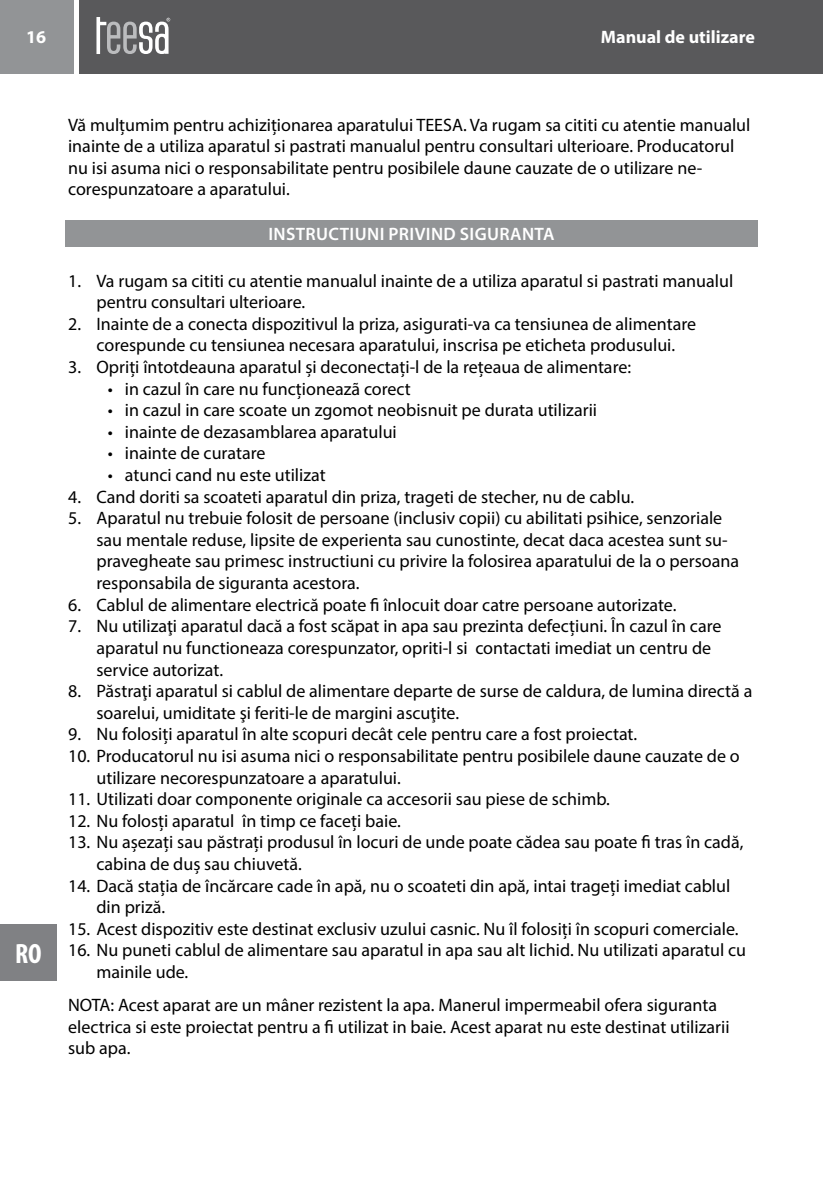
<style>
.page{position:relative;width:823px;height:1191px;background:#fff}
.page>*{position:absolute;margin:0;border:0;box-sizing:border-box;transform-origin:0 0}
.t1{font:700 condensed 28px "Myriad Pro";color:#fff}
.t2{font:18px/21.6px "Myriad Pro";color:#000}
.t3{font:600 18px "Myriad Pro";letter-spacing:.02em;color:#fff}
.t4{font:700 18px "Myriad Pro";color:#fff}
</style>
<div class="page">
<div style="left:0;top:924px;width:57px;height:57px;background:#808184"></div>
<div style="left:0;top:0;width:74px;height:74px;background:#929496"></div>
<div style="left:79px;top:0;width:743px;height:74px;background:#59595b"></div>
<svg style="left:96px;top:17px;width:74px;height:37px"></svg>
<div style="left:65px;top:220px;width:692px;height:26px;background:#929496"></div>
<p class="t4" style="left:26px;top:25px;width:21px">16</p>
<p class="t4" style="left:600px;top:25px;width:155px">Manual de utilizare</p>
<h1 class="t1" style="left:15px;top:936px;width:28px">RO</h1>
<p class="t2" style="left:68px;top:113px;width:683px">Vă mulțumim pentru achiziționarea aparatului TEESA. Va rugam sa cititi cu atentie manualul inainte de a utiliza aparatul si pastrati manualul pentru consultari ulterioare. Producatorul nu isi asuma nici o responsabilitate pentru posibilele daune cauzate de o utilizare ne&shy;corespunzatoare a aparatului.</p>
<p class="t3" style="left:268px;top:222px;width:287px">INSTRUCTIUNI PRIVIND SIGURANTA</p>
<p class="t2" style="left:96px;top:269px;width:638px;text-indent:-28px">1. Va rugam sa cititi cu atentie manualul inainte de a utiliza aparatul si pastrati manualul pentru consultari ulterioare.</p>
<p class="t2" style="left:68px;top:313px;width:629px;text-align:center">2. Inainte de a conecta dispozitivul la priza, asigurati-va ca tensiunea de alimentare corespunde cu tensiunea necesara aparatului, inscrisa pe eticheta produsului.</p>
<p class="t2" style="left:68px;top:356px;width:564px">3. Opriți întotdeauna aparatul și deconectați-l de la rețeaua de alimentare:</p>
<p class="t2" style="left:108px;top:377px;width:304px">• in cazul în care nu funcționeazã corect</p>
<p class="t2" style="left:108px;top:399px;width:490px">• in cazul in care scoate un zgomot neobisnuit pe durata utilizarii</p>
<p class="t2" style="left:108px;top:421px;width:290px">• inainte de dezasamblarea aparatului</p>
<p class="t2" style="left:108px;top:442px;width:159px">• inainte de curatare</p>
<p class="t2" style="left:108px;top:464px;width:219px">• atunci cand nu este utilizat</p>
<p class="t2" style="left:68px;top:485px;width:567px">4. Cand doriti sa scoateti aparatul din priza, trageti de stecher, nu de cablu.</p>
<p class="t2" style="left:96px;top:507px;width:643px;text-indent:-28px">5. Aparatul nu trebuie folosit de persoane (inclusiv copii) cu abilitati psihice, senzoriale sau mentale reduse, lipsite de experienta sau cunostinte, decat daca acestea sunt su&shy;pravegheate sau primesc instructiuni cu privire la folosirea aparatului de la o persoana responsabila de siguranta acestora.</p>
<p class="t2" style="left:68px;top:593px;width:609px">6. Cablul de alimentare electrică poate fi înlocuit doar catre persoane autorizate.</p>
<p class="t2" style="left:96px;top:615px;width:626px;text-indent:-28px">7. Nu utilizaţi aparatul dacă a fost scăpat in apa sau prezinta defecțiuni. În cazul în care aparatul nu functioneaza corespunzator, opriti-l si contactati imediat un centru de service autorizat.</p>
<p class="t2" style="left:96px;top:680px;width:657px;text-indent:-28px">8. Păstraţi aparatul si cablul de alimentare departe de surse de caldura, de lumina directă a soarelui, umiditate şi feriti-le de margini ascuţite.</p>
<p class="t2" style="left:68px;top:723px;width:570px">9. Nu folosiți aparatul în alte scopuri decât cele pentru care a fost proiectat.</p>
<p class="t2" style="left:96px;top:745px;width:644px;text-indent:-28px">10. Producatorul nu isi asuma nici o responsabilitate pentru posibilele daune cauzate de o utilizare necorespunzatoare a aparatului.</p>
<p class="t2" style="left:68px;top:788px;width:543px">11. Utilizati doar componente originale ca accesorii sau piese de schimb.</p>
<p class="t2" style="left:68px;top:809px;width:334px">12. Nu folosți aparatul în timp ce faceți baie.</p>
<p class="t2" style="left:96px;top:831px;width:648px;text-indent:-28px">13. Nu așezați sau păstrați produsul în locuri de unde poate cădea sau poate fi tras în cadă, cabina de duș sau chiuvetă.</p>
<p class="t2" style="left:96px;top:874px;width:635px;text-indent:-28px">14. Dacă stația de încărcare cade în apă, nu o scoateti din apă, intai trageți imediat cablul din priză.</p>
<p class="t2" style="left:68px;top:917px;width:671px">15. Acest dispozitiv este destinat exclusiv uzului casnic. Nu îl folosiți în scopuri comerciale.</p>
<p class="t2" style="left:96px;top:939px;width:650px;text-indent:-28px">16. Nu puneti cablul de alimentare sau aparatul in apa sau alt lichid. Nu utilizati aparatul cu mainile ude.</p>
<p class="t2" style="left:68px;top:994px;width:662px">NOTA: Acest aparat are un mâner rezistent la apa. Manerul impermeabil ofera siguranta electrica si este proiectat pentru a fi utilizat in baie. Acest aparat nu este destinat utilizarii sub apa.</p>
</div>
